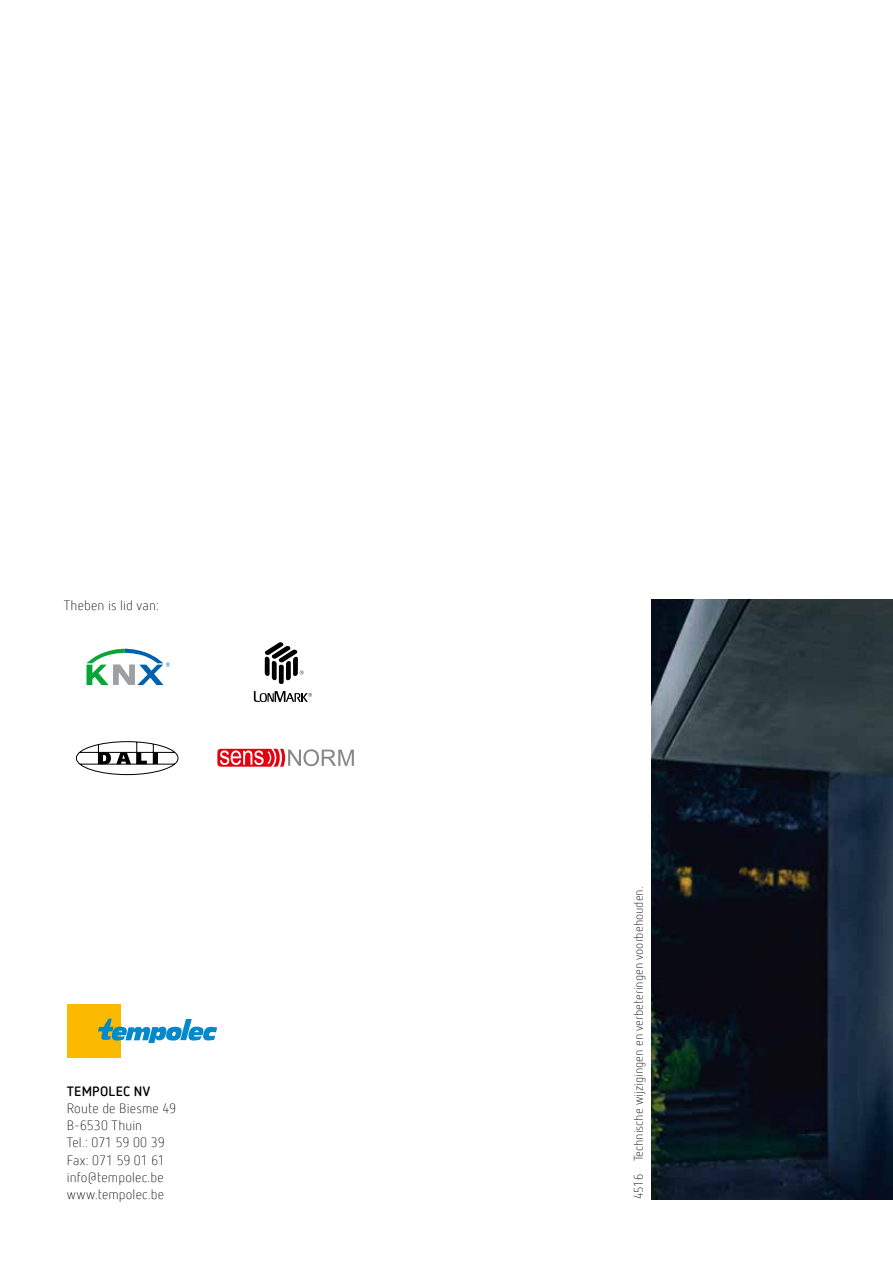
<style>
.page{position:relative;width:893px;height:1263px;background:#fff}
.page>*{position:absolute;margin:0;border:0;box-sizing:border-box;transform-origin:0 0}
.t1{font:300 13.5px/17.2px "Netto Offc Pro";letter-spacing:.005em;color:#000}
.t2{font:700 13.5px "Netto Offc Pro";letter-spacing:.02em;color:#000}
.t3{font:300 12.3px "Netto Offc Pro";color:#000}
</style>
<div class="page">
<img style="left:651px;top:600px;width:242px;height:599px">
<svg style="left:87px;top:648px;width:83px;height:37px"></svg>
<svg style="left:75px;top:741px;width:104px;height:34px"></svg>
<svg style="left:254px;top:691px;width:58px;height:11px"></svg>
<svg style="left:264px;top:642px;width:40px;height:42px"></svg>
<svg style="left:217px;top:749px;width:137px;height:18px"></svg>
<div style="left:67px;top:1004px;width:53px;height:54px;background:#fbba00"></div>
<svg style="left:98px;top:1019px;width:119px;height:24px"></svg>
<svg style="left:784px;top:1120px;width:6px;height:5px"></svg>
<p class="t1" style="left:64px;top:596px;width:97px">Theben is lid van:</p>
<p class="t2" style="left:67px;top:1082px;width:85px">TEMPOLEC NV</p>
<p class="t1" style="left:67px;top:1099px;width:111px">Route de Biesme 49<br>B-6530 Thuin<br>Tel.: 071 59 00 39<br>Fax: 071 59 01 61 info@tempolec.be www.tempolec.be</p>
<p class="t3" style="left:631px;top:1199px;width:314px;rotate:-90deg">4516 Technische wijzigingen en verbeteringen voorbehouden.</p>
</div>
